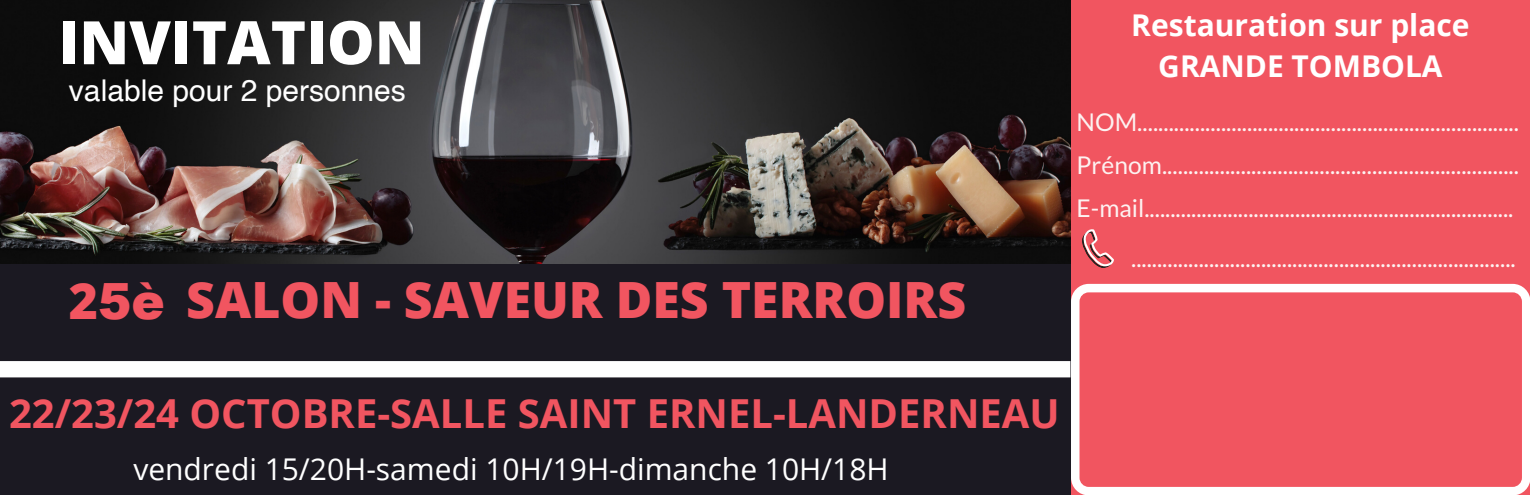
<style>
.page{position:relative;width:1530px;height:495px;background:#1b1922}
.page>*{position:absolute;margin:0;border:0;box-sizing:border-box;transform-origin:0 0}
.t1{font:800 60px "Open Sans";color:#fff}
.t2{font:800 50px "Open Sans";color:#f15560}
.t3{font:700 40px "Open Sans";color:#f15560}
.t4{font:30px "Open Sans";color:#fff}
.t5{font:700 30px/40.8px "Open Sans";color:#fff;text-align:center}
.t6{font:30px "Helvetica";color:#fff}
.t7{font:24.5px/43px "Lato";color:#fdf2f1;text-align:justify}
.s1{font-family:"Arial";font-weight:900}
</style>
<div class="page">
<div style="left:1071px;top:0;width:459px;height:495px;background:#f15560"></div>
<img style="left:0;top:0;width:1071px;height:264px">
<div style="left:0;top:361px;width:1070px;height:16px;background:#fff"></div>
<svg style="left:1082px;top:229px;width:32px;height:39px"></svg>
<svg style="left:1071px;top:284px;width:459px;height:211px"></svg>
<h1 class="t1" style="left:58px;top:0;width:368px">INVITATION</h1>
<p class="t6" style="left:69px;top:78px;width:338px">valable pour 2 personnes</p>
<h2 class="t2" style="left:69px;top:265px;width:899px">2<span class="s1">5è</span> "#$%&amp; ' "#()*+ ,)" -)++%.+"</h2>
<p class="t5" style="left:1131px;top:4px;width:340px">Restauration sur place<br>GRANDE TOMBOLA</p>
<p class="t7" style="left:1077px;top:100px;width:442px">NOM.........................................................................<br>Prénom....................................................................<br>E-mail.......................................................................</p>
<p class="t7" style="left:1131px;top:236px;width:386px">..........................................................................</p>
<h3 class="t3" style="left:9px;top:385px;width:1045px">22/23/24 OCTOBRE-SALLE SAINT ERNEL-LANDERNEAU</h3>
<p class="t4" style="left:133px;top:448px;width:757px">vendredi 15/20H-samedi 10H/19H-dimanche 10H/18H</p>
</div>
